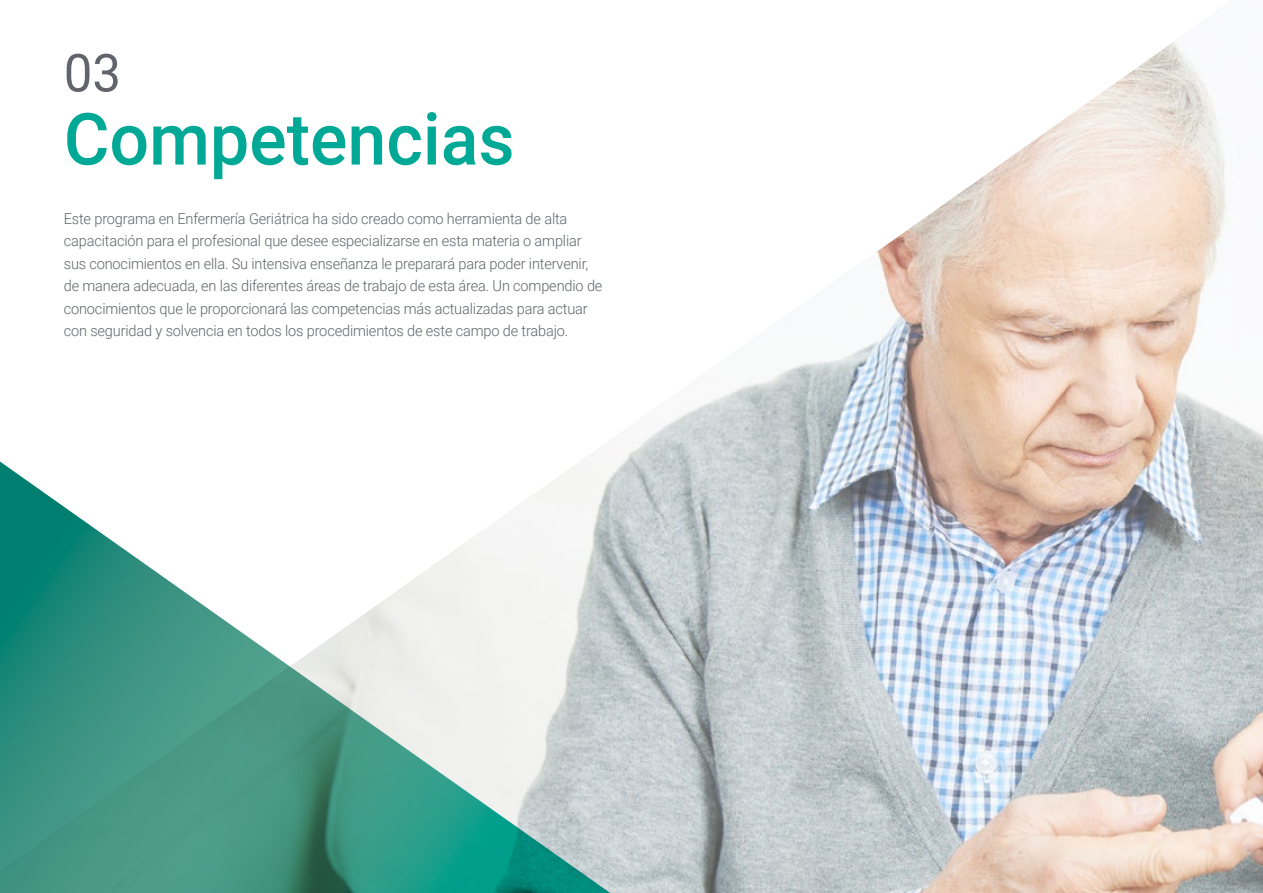
<style>
.page{position:relative;width:1263px;height:893px;background:#fff}
.page>*{position:absolute;margin:0;border:0;box-sizing:border-box;transform-origin:0 0}
.t1{font:500 72px "Roboto";color:#00a996}
.t2{font:52.5px "Roboto";color:#61646a}
.t3{font:300 15px/22.5px "Roboto";letter-spacing:-.01em;color:#61646a}
</style>
<div class="page">
<img style="left:603px;top:0;width:660px;height:893px">
<svg style="left:0;top:446px;width:640px;height:447px"></svg>
<h2 class="t2" style="left:64px;top:36px;width:59px">03</h2>
<h1 class="t1" style="left:64px;top:89px;width:452px">Competencias</h1>
<p class="t3" style="left:64px;top:207px;width:540px">Este programa en Enfermería Geriátrica ha sido creado como herramienta de alta capacitación para el profesional que desee especializarse en esta materia o ampliar sus conocimientos en ella. Su intensiva enseñanza le preparará para poder intervenir, de manera adecuada, en las diferentes áreas de trabajo de esta área. Un compendio de conocimientos que le proporcionará las competencias más actualizadas para actuar con seguridad y solvencia en todos los procedimientos de este campo de trabajo.</p>
</div>
